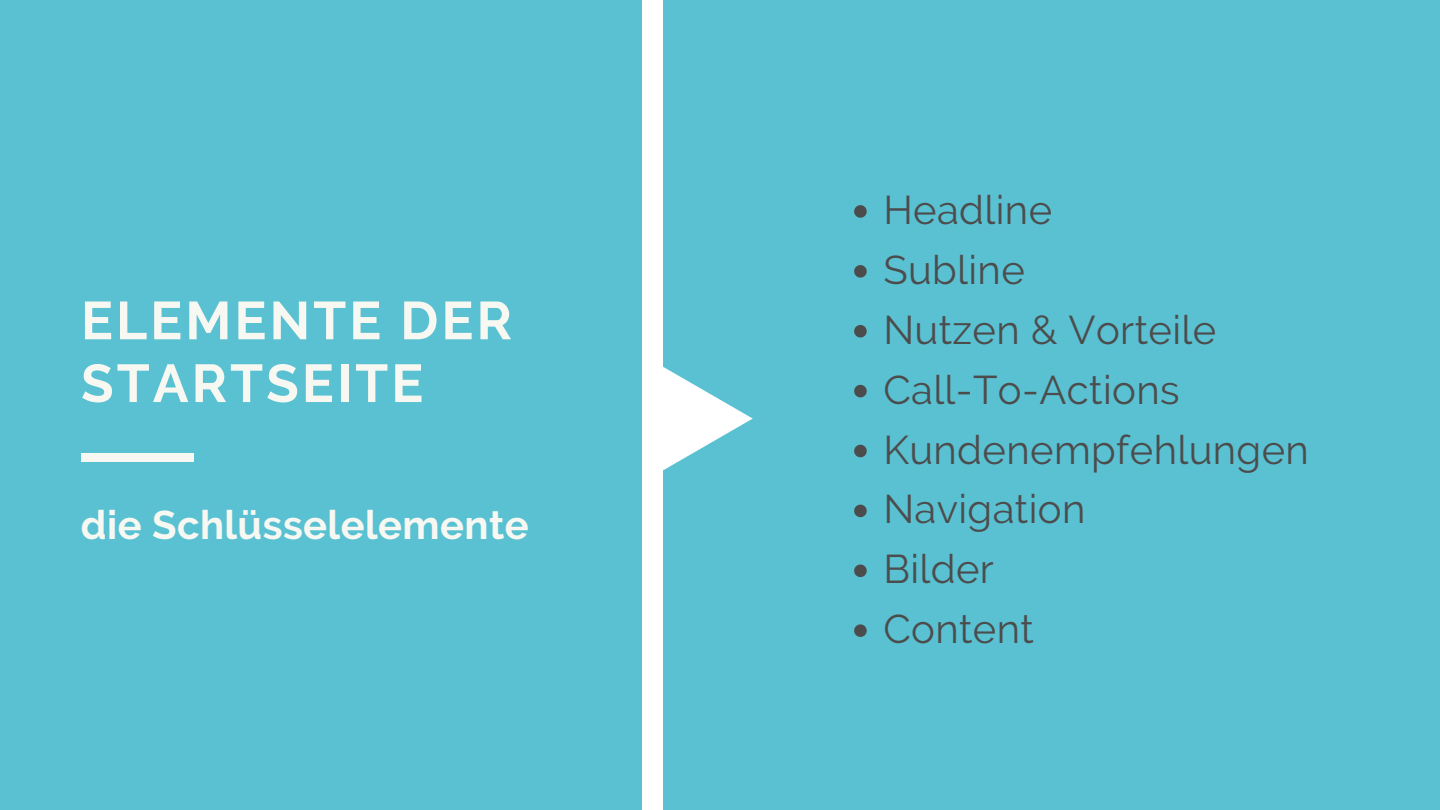
<style>
.page{position:relative;width:1440px;height:810px;background:#fff}
.page>*{position:absolute;margin:0;border:0;box-sizing:border-box;transform-origin:0 0}
.t1{font:700 53.2px/62.7px "Raleway";letter-spacing:.06em;color:#f8f8f3}
.t2{font:40px/59.9px "Raleway";letter-spacing:.01em;color:#4d4c4c}
.t3{font:700 40px "Raleway";letter-spacing:.01em;color:#f8f8f3}
</style>
<div class="page">
<div style="left:664px;top:0;width:776px;height:810px;background:#59c1d2"></div>
<svg style="left:641px;top:252px;width:112px;height:333px"></svg>
<div style="left:0;top:0;width:641px;height:810px;background:#59c1d2"></div>
<div style="left:81px;top:454px;width:112px;height:8px;background:#f8f8f3"></div>
<svg style="left:854px;top:205px;width:13px;height:13px"></svg>
<svg style="left:854px;top:265px;width:13px;height:13px"></svg>
<svg style="left:854px;top:325px;width:13px;height:13px"></svg>
<svg style="left:854px;top:385px;width:13px;height:12px"></svg>
<svg style="left:854px;top:445px;width:13px;height:12px"></svg>
<svg style="left:854px;top:505px;width:13px;height:12px"></svg>
<svg style="left:854px;top:565px;width:13px;height:12px"></svg>
<svg style="left:854px;top:624px;width:13px;height:13px"></svg>
<h1 class="t1" style="left:81px;top:289px;width:432px">ELEMENTE DER<br>STARTSEITE</h1>
<p class="t3" style="left:81px;top:502px;width:449px">die Schlüsselelemente</p>
<p class="t2" style="left:883px;top:180px;width:427px">Headline<br>Subline<br>Nutzen &amp; Vorteile<br>Call-To-Actions<br>Kundenempfehlungen<br>Navigation<br>Bilder<br>Content</p>
</div>
